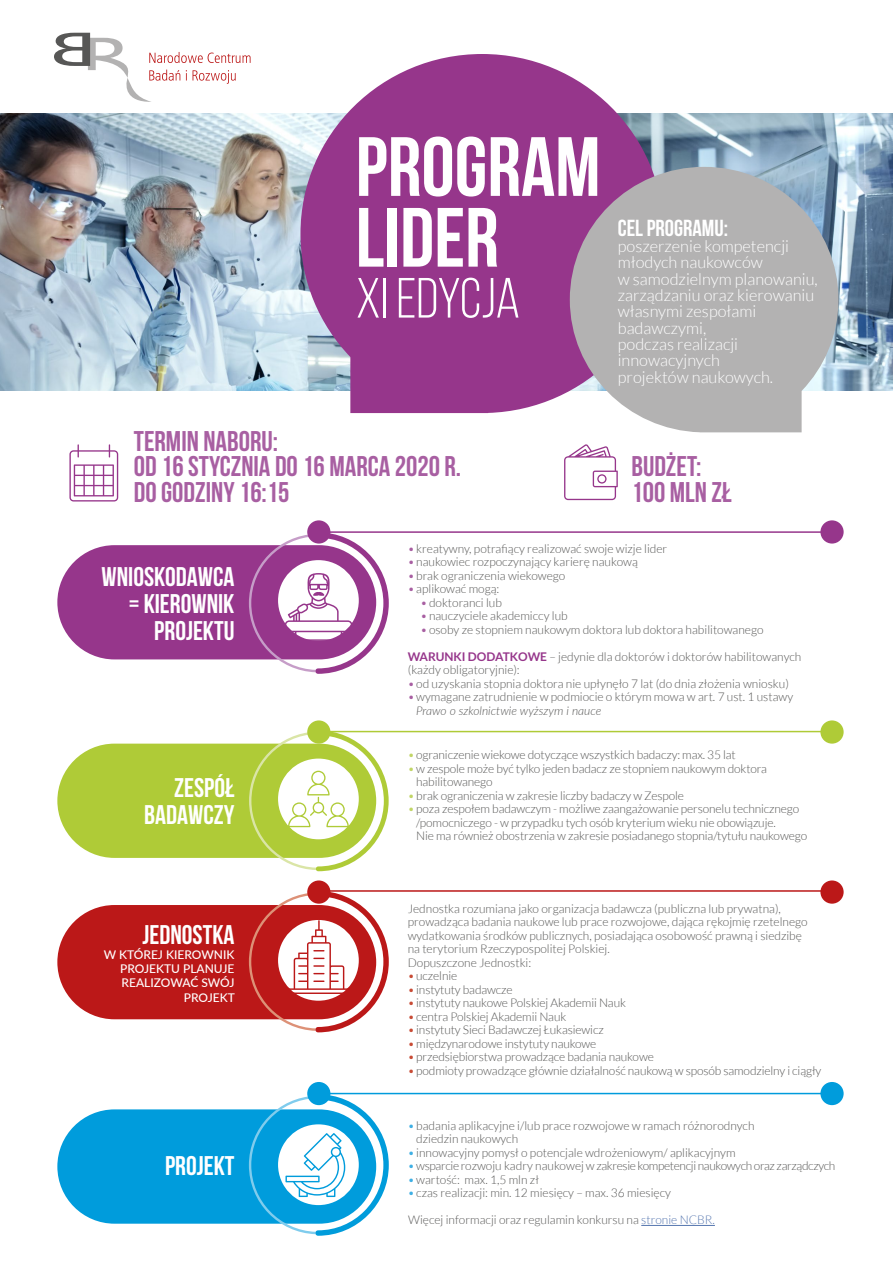
<style>
.page{position:relative;width:893px;height:1263px;background:#fff}
.page>*{position:absolute;margin:0;border:0;box-sizing:border-box;transform-origin:0 0}
.t1{font:700 83.85px "Bebas Neue";color:#fff}
.t2{font:56.55px "Bebas Neue";color:#fff}
.t3{font:700 28.5px/25.5px "Bebas Neue";color:#a85fa2}
.t4{font:700 27px/27px "Bebas Neue";color:#fff;text-align:right}
.t5{font:700 23.25px "Bebas Neue";color:#fff}
.t6{font:300 16.35px/16.4px "Lato";color:#fff}
.t7{font:300 12px/13.5px "Lato";color:#575756}
.t8{font:300 12px "Lato";letter-spacing:-.03em;color:#575756}
.t9{font:500 12px/14.4px "Lato";color:#fff;text-align:right}
.s1{color:#a85fa2}
.s2{font-weight:700;color:#96368b}
.s3{font-style:italic}
.s4{color:#c1d566}
.s5{color:#c84b35}
.s6{color:#3eafe4}
.s7{color:#5576af}
</style>
<div class="page">
<div style="left:57px;top:545px;width:319px;height:114px;background:#96368b;border-radius:57px"></div>
<div style="left:57px;top:744px;width:319px;height:114px;background:#afcb37;border-radius:57px"></div>
<div style="left:57px;top:905px;width:319px;height:114px;background:#bb1818;border-radius:57px"></div>
<div style="left:57px;top:1109px;width:319px;height:115px;background:#009cdc;border-radius:57px"></div>
<img style="left:0;top:114px;width:300px;height:276px">
<img style="left:664px;top:114px;width:229px;height:276px">
<hr style="left:319px;top:531px;width:513px;height:2px;background:#96368b">
<hr style="left:319px;top:731px;width:513px;height:1px;background:#afcb37">
<hr style="left:319px;top:890px;width:513px;height:2px;background:#bb1818">
<hr style="left:319px;top:1093px;width:513px;height:1px;background:#009cdc">
<div style="left:307px;top:520px;width:23px;height:23px;background:#96368b;border-radius:50%"></div>
<div style="left:820px;top:520px;width:24px;height:23px;background:#96368b;border-radius:50%"></div>
<div style="left:307px;top:720px;width:23px;height:24px;background:#afcb37;border-radius:50%"></div>
<div style="left:820px;top:720px;width:24px;height:24px;background:#afcb37;border-radius:50%"></div>
<div style="left:307px;top:880px;width:23px;height:24px;background:#bb1818;border-radius:50%"></div>
<div style="left:820px;top:880px;width:24px;height:24px;background:#bb1818;border-radius:50%"></div>
<div style="left:307px;top:1082px;width:23px;height:23px;background:#009cdc;border-radius:50%"></div>
<div style="left:820px;top:1082px;width:24px;height:23px;background:#009cdc;border-radius:50%"></div>
<svg style="left:249px;top:532px;width:140px;height:142px"></svg>
<svg style="left:249px;top:730px;width:140px;height:141px"></svg>
<svg style="left:249px;top:891px;width:140px;height:141px"></svg>
<svg style="left:249px;top:1094px;width:140px;height:142px"></svg>
<svg style="left:300px;top:54px;width:364px;height:359px;background:#a4569d"></svg>
<svg style="left:570px;top:167px;width:268px;height:265px;background:#b3aeb5"></svg>
<svg style="left:69px;top:444px;width:49px;height:57px"></svg>
<hr style="left:641px;top:1225px;width:74px;height:1px;background:#5576af">
<svg style="left:564px;top:444px;width:54px;height:56px"></svg>
<svg style="left:54px;top:33px;width:197px;height:69px"></svg>
<p class="t1" style="left:356px;top:121px;width:246px">PROGRAM</p>
<p class="t1" style="left:356px;top:192px;width:145px">LIDER</p>
<p class="t2" style="left:356px;top:268px;width:166px">XI EDYCJA</p>
<p class="t3" style="left:134px;top:428px;width:146px">TERMIN NABORU:</p>
<p class="t3" style="left:134px;top:453px;width:329px">OD 16 STYCZNIA DO 16 MARCA 2020 R.<br>DO GODZINY 16:15</p>
<p class="t5" style="left:618px;top:215px;width:112px">CEL PROGRAMU:</p>
<p class="t6" style="left:618px;top:238px;width:201px">poszerzenie kompetencji młodych naukowców<br>w samodzielnym planowaniu, zarządzaniu oraz kierowaniu własnymi zespołami badawczymi,<br>podczas realizacji innowacyjnych<br>projektów naukowych.</p>
<p class="t3" style="left:631px;top:453px;width:72px">BUDŻET:</p>
<p class="t3" style="left:631px;top:479px;width:102px">100 MLN ZŁ</p>
<p class="t4" style="left:102px;top:563px;width:134px">WNIOSKODAWCA = KIEROWNIK</p>
<p class="t4" style="left:154px;top:617px;width:82px">PROJEKTU</p>
<p class="t4" style="left:174px;top:774px;width:62px">ZESPÓŁ</p>
<p class="t4" style="left:144px;top:801px;width:92px">BADAWCZY</p>
<p class="t4" style="left:143px;top:921px;width:93px">JEDNOSTKA</p>
<p class="t9" style="left:104px;top:946px;width:133px">W KTÓREJ KIEROWNIK<br>PROJEKTU PLANUJE<br>REALIZOWAĆ SWÓJ<br>PROJEKT</p>
<p class="t4" style="left:165px;top:1152px;width:71px">PROJEKT</p>
<p class="t7" style="left:408px;top:542px;width:261px"><span class="s1">•</span>kreatywny, potrafiący realizować swoje wizje lider</p>
<p class="t7" style="left:408px;top:555px;width:232px"><span class="s1">•</span>naukowiec rozpoczynający karierę naukową</p>
<p class="t7" style="left:408px;top:569px;width:159px"><span class="s1">•</span>brak ograniczenia wiekowego</p>
<p class="t7" style="left:408px;top:582px;width:93px"><span class="s1">•</span>aplikować mogą:</p>
<p class="t7" style="left:420px;top:596px;width:83px"><span class="s1">•</span>doktoranci lub</p>
<p class="t7" style="left:420px;top:609px;width:149px"><span class="s1">•</span>nauczyciele akademiccy lub</p>
<p class="t7" style="left:420px;top:623px;width:345px"><span class="s1">•</span>osoby ze stopniem naukowym doktora lub doktora habilitowanego</p>
<p class="t7" style="left:408px;top:650px;width:395px"><span class="s2">WARUNKI DODATKOWE</span> – jedynie dla doktorów i doktorów habilitowanych (każdy obligatoryjnie):</p>
<p class="t7" style="left:408px;top:677px;width:383px"><span class="s1">•</span>od uzyskania stopnia doktora nie upłynęło 7 lat (do dnia złożenia wniosku)</p>
<p class="t7" style="left:416px;top:690px;width:379px;text-indent:-9px"><span class="s1">•</span>wymagane zatrudnienie w podmiocie o którym mowa w art. 7 ust. 1 ustawy<br><span class="s3">Prawo o szkolnictwie wyższym i nauce</span></p>
<p class="t7" style="left:408px;top:748px;width:330px"><span class="s4">•</span>ograniczenie wiekowe dotyczące wszystkich badaczy: max. 35 lat</p>
<p class="t7" style="left:416px;top:761px;width:352px;text-indent:-9px"><span class="s4">•</span>w zespole może być tylko jeden badacz ze stopniem naukowym doktora habilitowanego</p>
<p class="t7" style="left:408px;top:788px;width:278px"><span class="s4">•</span>brak ograniczenia w zakresie liczby badaczy w Zespole</p>
<p class="t7" style="left:416px;top:802px;width:392px;text-indent:-9px"><span class="s4">•</span>poza zespołem badawczym - możliwe zaangażowanie personelu technicznego /pomocniczego - w przypadku tych osób kryterium wieku nie obowiązuje.<br>Nie ma również obostrzenia w zakresie posiadanego stopnia/tytułu naukowego</p>
<p class="t7" style="left:408px;top:901px;width:402px">Jednostka rozumiana jako organizacja badawcza (publiczna lub prywatna), prowadząca badania naukowe lub prace rozwojowe, dająca rękojmię rzetelnego wydatkowania środków publicznych, posiadająca osobowość prawną i siedzibę na terytorium Rzeczypospolitej Polskiej.</p>
<p class="t7" style="left:408px;top:955px;width:125px">Dopuszczone Jednostki:</p>
<p class="t7" style="left:408px;top:969px;width:51px"><span class="s5">•</span>uczelnie</p>
<p class="t7" style="left:408px;top:982px;width:106px"><span class="s5">•</span>instytuty badawcze</p>
<p class="t7" style="left:408px;top:996px;width:220px"><span class="s5">•</span>instytuty naukowe Polskiej Akademii Nauk</p>
<p class="t7" style="left:408px;top:1009px;width:160px"><span class="s5">•</span>centra Polskiej Akademii Nauk</p>
<p class="t7" style="left:408px;top:1023px;width:198px"><span class="s5">•</span>instytuty Sieci Badawczej Łukasiewicz</p>
<p class="t7" style="left:408px;top:1036px;width:190px"><span class="s5">•</span>międzynarodowe instytuty naukowe</p>
<p class="t7" style="left:408px;top:1050px;width:248px"><span class="s5">•</span>przedsiębiorstwa prowadzące badania naukowe</p>
<p class="t7" style="left:408px;top:1063px;width:415px"><span class="s5">•</span>podmioty prowadzące głównie działalność naukową w sposób samodzielny i ciągły</p>
<p class="t7" style="left:416px;top:1119px;width:340px;text-indent:-9px"><span class="s6">•</span>badania aplikacyjne i/lub prace rozwojowe w ramach różnorodnych dziedzin naukowych</p>
<p class="t7" style="left:408px;top:1146px;width:329px"><span class="s6">•</span>innowacyjny pomysł o potencjale wdrożeniowym/ aplikacyjnym</p>
<p class="t8" style="left:408px;top:1159px;width:429px"><span class="s6">•</span> wsparcie rozwoju kadry naukowej w zakresie kompetencji naukowych oraz zarządczych</p>
<p class="t7" style="left:408px;top:1173px;width:133px"><span class="s6">•</span>wartość: max. 1,5 mln zł</p>
<p class="t7" style="left:408px;top:1186px;width:265px"><span class="s6">•</span>czas realizacji: min. 12 miesięcy – max. 36 miesięcy</p>
<p class="t7" style="left:408px;top:1213px;width:308px">Więcej informacji oraz regulamin konkursu na <span class="s7">stronie NCBR.</span></p>
</div>
